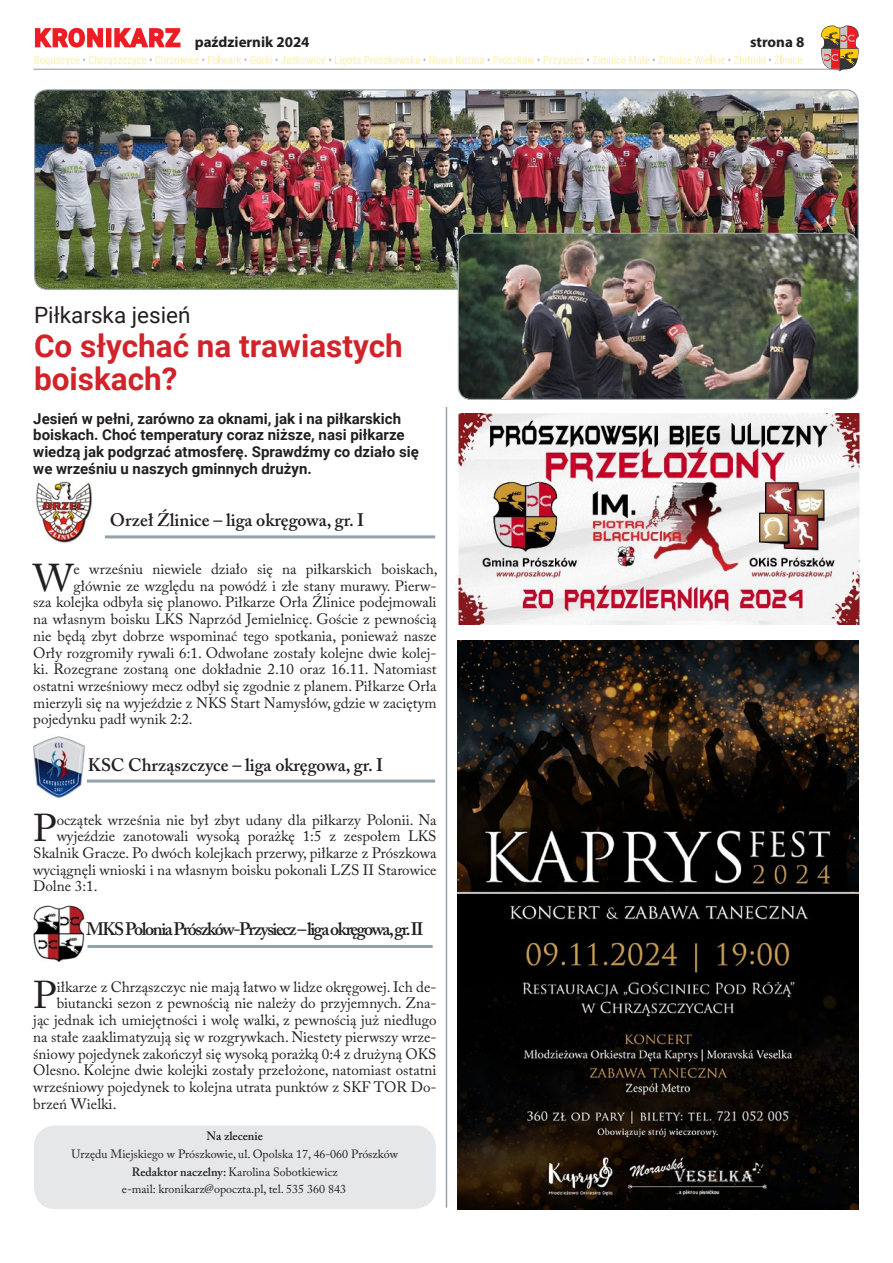
<style>
.page{position:relative;width:893px;height:1263px;background:#fff}
.page>*{position:absolute;margin:0;border:0;box-sizing:border-box;transform-origin:0 0}
.Inicjał{font:38.55px "Adobe Caslon Pro";color:#231f20}
.Tytuł_główny{font:700 31.5px/33.5px "Roboto";color:#d1232a}
.nadtytuł{font:22.5px "Roboto";color:#231f20}
.Śródtytuł{font:600 18px "Adobe Caslon Pro";letter-spacing:-.005em;color:#231f20}
.Śródtytuł-2{font:600 18px "Adobe Caslon Pro";letter-spacing:-.08em;color:#231f20}
.Inicjał-2{font:15px "Adobe Caslon Pro";color:#231f20}
.Podtytuł{font:700 15px/16.6px "Roboto";color:#231f20}
.t1{font:700 15px "Myriad Pro";color:#231f20}
.Tekst_podstawowy{font:12px "Adobe Caslon Pro";color:#231f20}
.Tekst_podstawowy-2{font:600 12px "Adobe Caslon Pro";color:#231f20}
.s1{font-weight:600}
</style>
<div class="page">
<svg style="left:821px;top:26px;width:38px;height:44px;background:#bb825b"></svg>
<svg style="left:34px;top:27px;width:768px;height:39px"></svg>
<hr style="left:33px;top:69px;width:807px;height:1px;background:#939598">
<hr style="left:105px;top:535px;width:330px;height:3px;background:#94a2aa">
<img style="left:36px;top:481px;width:56px;height:61px">
<hr style="left:87px;top:779px;width:348px;height:3px;background:#94a2aa">
<img style="left:33px;top:736px;width:52px;height:62px">
<hr style="left:87px;top:945px;width:346px;height:3px;background:#94a2aa">
<img style="left:33px;top:905px;width:52px;height:56px">
<div style="left:34px;top:1125px;width:402px;height:84px;background:#e6e7e9;border-radius:21px"></div>
<hr style="left:446px;top:407px;width:1px;height:801px;background:#94a2aa">
<img style="left:458px;top:413px;width:402px;height:211px">
<img style="left:35px;top:90px;width:822px;height:199px">
<img style="left:457px;top:641px;width:402px;height:568px">
<img style="left:458px;top:233px;width:400px;height:166px">
<div style="left:458px;top:233px;width:401px;height:167px;border:1px solid #94a2aa;border-radius:13px"></div>
<p class="t1" style="left:195px;top:32px;width:116px">październik 2024</p>
<p class="t1" style="left:750px;top:32px;width:56px">strona 8</p>
<p class="nadtytuł" style="left:34px;top:299px;width:158px">Piłkarska jesień</p>
<p class="Tytuł_główny" style="left:34px;top:328px;width:370px">Co słychać na trawiastych boiskach?</p>
<p class="Podtytuł" style="left:33px;top:409px;width:387px">Jesień w pełni, zarówno za oknami, jak i na piłkarskich boiskach. Choć temperatury coraz niższe, nasi piłkarze wiedzą jak podgrzać atmosferę. Sprawdźmy co działo się we wrześniu u naszych gminnych drużyn.</p>
<p class="Śródtytuł" style="left:110px;top:509px;width:256px">Orzeł Źlinice – liga okręgowa, gr. I</p>
<p class="Inicjał" style="left:33px;top:555px;width:42px">W</p>
<p class="Inicjał-2" style="left:74px;top:560px;width:366px">e wrześniu niewiele działo się na piłkarskich boiskach,</p>
<p class="Inicjał-2" style="left:74px;top:577px;width:364px">głównie ze względu na powódź i złe stany murawy. Pierw-</p>
<p class="Inicjał-2" style="left:33px;top:593px;width:405px">sza kolejka odbyła się planowo. Piłkarze Orła Źlinice podejmowali</p>
<p class="Inicjał-2" style="left:33px;top:610px;width:405px">na własnym boisku LKS Naprzód Jemielnicę. Goście z pewnością</p>
<p class="Inicjał-2" style="left:33px;top:627px;width:405px">nie będą zbyt dobrze wspominać tego spotkania, ponieważ nasze</p>
<p class="Inicjał-2" style="left:33px;top:643px;width:405px">Orły rozgromiły rywali 6:1. Odwołane zostały kolejne dwie kolej-</p>
<p class="Inicjał-2" style="left:33px;top:660px;width:405px">ki. Rozegrane zostaną one dokładnie 2.10 oraz 16.11. Natomiast</p>
<p class="Inicjał-2" style="left:33px;top:677px;width:405px">ostatni wrześniowy mecz odbył się zgodnie z planem. Piłkarze Orła</p>
<p class="Inicjał-2" style="left:33px;top:694px;width:405px">mierzyli się na wyjeździe z NKS Start Namysłów, gdzie w zaciętym</p>
<p class="Inicjał-2" style="left:33px;top:710px;width:161px">pojedynku padł wynik 2:2.</p>
<p class="Śródtytuł" style="left:88px;top:754px;width:297px">KSC Chrząszczyce – liga okręgowa, gr. I</p>
<p class="Inicjał" style="left:33px;top:805px;width:25px">P</p>
<p class="Inicjał-2" style="left:57px;top:811px;width:381px">oczątek września nie był zbyt udany dla piłkarzy Polonii. Na</p>
<p class="Inicjał-2" style="left:57px;top:827px;width:381px">wyjeździe zanotowali wysoką porażkę 1:5 z zespołem LKS</p>
<p class="Inicjał-2" style="left:33px;top:844px;width:405px">Skalnik Gracze. Po dwóch kolejkach przerwy, piłkarze z Prószkowa</p>
<p class="Inicjał-2" style="left:33px;top:861px;width:405px">wyciągnęli wnioski i na własnym boisku pokonali LZS II Starowice</p>
<p class="Inicjał-2" style="left:33px;top:877px;width:66px">Dolne 3:1.</p>
<p class="Śródtytuł-2" style="left:86px;top:919px;width:339px">MKS Polonia Prószków-Przysiecz – liga okręgowa,gr.II</p>
<p class="Inicjał" style="left:33px;top:973px;width:25px">P</p>
<p class="Inicjał-2" style="left:57px;top:978px;width:381px">iłkarze z Chrząszczyc nie mają łatwo w lidze okręgowej. Ich de-</p>
<p class="Inicjał-2" style="left:57px;top:994px;width:381px">biutancki sezon z pewnością nie należy do przyjemnych. Zna-</p>
<p class="Inicjał-2" style="left:33px;top:1011px;width:405px">jąc jednak ich umiejętności i wolę walki, z pewnością już niedługo</p>
<p class="Inicjał-2" style="left:33px;top:1028px;width:405px">na stałe zaaklimatyzują się w rozgrywkach. Niestety pierwszy wrze-</p>
<p class="Inicjał-2" style="left:33px;top:1045px;width:405px">śniowy pojedynek zakończył się wysoką porażką 0:4 z drużyną OKS</p>
<p class="Inicjał-2" style="left:33px;top:1061px;width:405px">Olesno. Kolejne dwie kolejki zostały przełożone, natomiast ostatni</p>
<p class="Inicjał-2" style="left:33px;top:1078px;width:405px">wrześniowy pojedynek to kolejna utrata punktów z SKF TOR Do-</p>
<p class="Inicjał-2" style="left:33px;top:1095px;width:85px">brzeń Wielki.</p>
<p class="Tekst_podstawowy-2" style="left:207px;top:1129px;width:58px">Na zlecenie</p>
<p class="Tekst_podstawowy" style="left:72px;top:1146px;width:328px">Urzędu Miejskiego w Prószkowie, ul. Opolska 17, 46-060 Prószków</p>
<p class="Tekst_podstawowy" style="left:132px;top:1164px;width:207px"><span class="s1">Redaktor naczelny:</span> Karolina Sobotkiewicz</p>
<p class="Tekst_podstawowy" style="left:122px;top:1182px;width:226px">e-mail: kronikarz@opoczta.pl, tel. 535 360 843</p>
</div>
